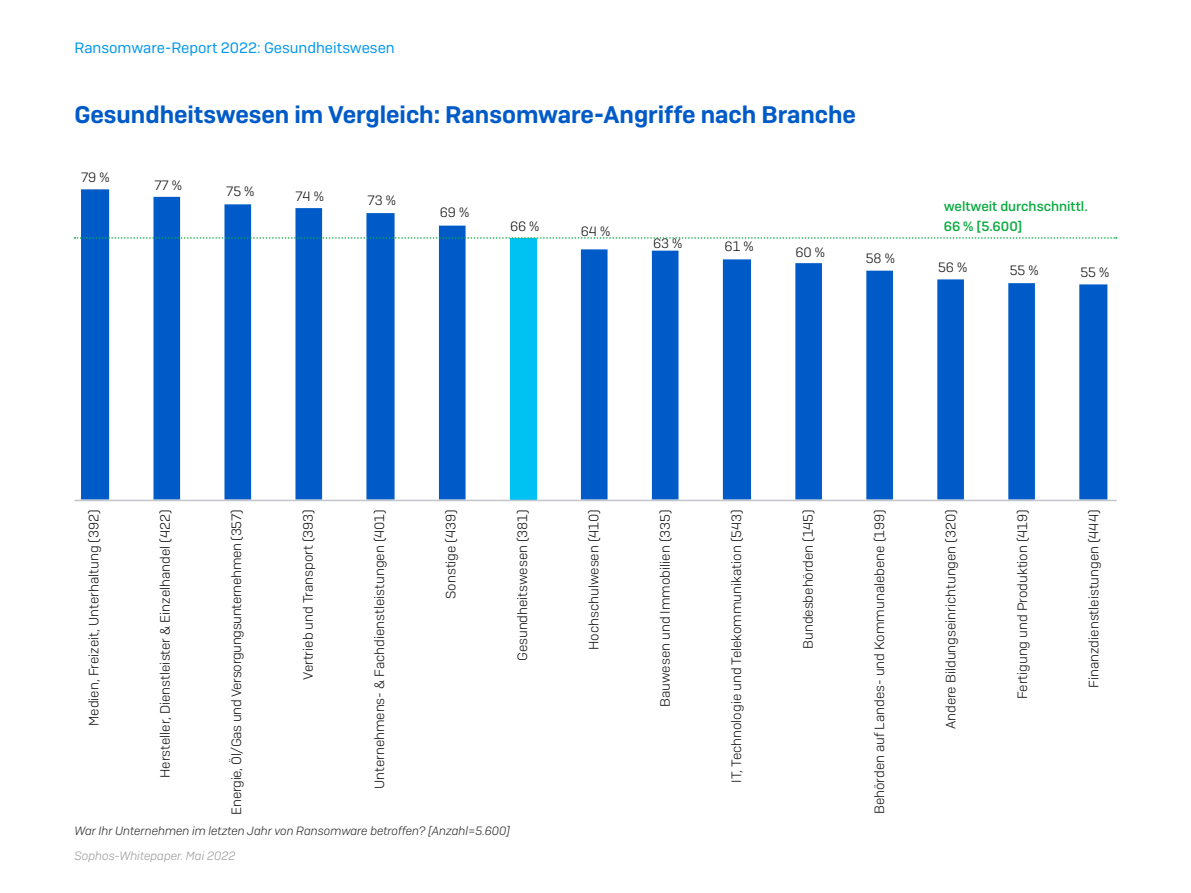
<style>
.page{position:relative;width:1191px;height:893px;background:#fff}
.page>*{position:absolute;margin:0;border:0;box-sizing:border-box;transform-origin:0 0}
.Body_Copy{font:600 24px "Sophos Sans";color:#005bc8}
.t1{font:15px "Sophos Sans";color:#0097ee}
.Body_Copy-2{font:300 13.5px "Sophos Sans";color:#0d0d0e}
.Body_Copy-3{font:300 13.5px "Sophos Sans";letter-spacing:-.02em;color:#0d0d0e}
.Body_Copy-4{font:500 13.5px/19.5px "Sophos Sans";color:#09aa40}
.t2{font:italic 300 12px "Sophos Sans";color:#262626}
.t3{font:italic 300 12px "Sophos Sans";color:#96989c}
</style>
<div class="page">
<svg style="left:81px;top:189px;width:1026px;height:311px"></svg>
<hr style="left:74px;top:500px;width:1042px;height:1px;background:#c2c5ca">
<svg style="left:74px;top:237px;width:1042px;height:2px"></svg>
<p class="t1" style="left:74px;top:39px;width:322px">Ransomware-Report 2022: Gesundheitswesen</p>
<p class="Body_Copy" style="left:74px;top:100px;width:783px">Gesundheitswesen im Vergleich: Ransomware-Angriffe nach Branche</p>
<p class="Body_Copy-2" style="left:81px;top:170px;width:30px">79 %</p>
<p class="Body_Copy-2" style="left:154px;top:177px;width:29px">77 %</p>
<p class="Body_Copy-2" style="left:226px;top:183px;width:30px">75 %</p>
<p class="Body_Copy-2" style="left:295px;top:188px;width:30px">74 %</p>
<p class="Body_Copy-2" style="left:367px;top:193px;width:30px">73 %</p>
<p class="Body_Copy-2" style="left:440px;top:204px;width:31px">69 %</p>
<p class="Body_Copy-2" style="left:510px;top:218px;width:31px">66 %</p>
<p class="Body_Copy-2" style="left:580px;top:223px;width:31px">64 %</p>
<p class="Body_Copy-2" style="left:653px;top:235px;width:31px">63 %</p>
<p class="Body_Copy-2" style="left:724px;top:238px;width:30px">61 %</p>
<p class="Body_Copy-2" style="left:795px;top:244px;width:31px">60 %</p>
<p class="Body_Copy-2" style="left:866px;top:250px;width:31px">58 %</p>
<p class="Body_Copy-4" style="left:943px;top:197px;width:145px">weltweit durchschnittl.<br>66 % [5.600]</p>
<p class="Body_Copy-2" style="left:1009px;top:263px;width:30px">55 %</p>
<p class="Body_Copy-2" style="left:938px;top:259px;width:31px">56 %</p>
<p class="Body_Copy-2" style="left:1080px;top:264px;width:30px">55 %</p>
<p class="Body_Copy-2" style="left:86px;top:726px;width:218px;rotate:-90deg">Medien, Freizeit, Unterhaltung (392)</p>
<p class="Body_Copy-2" style="left:157px;top:778px;width:270px;rotate:-90deg">Hersteller, Dienstleister &amp; Einzelhandel (422)</p>
<p class="Body_Copy-3" style="left:228px;top:814px;width:306px;rotate:-90deg">Energie, Öl/Gas und Versorgungsunternehmen (357)</p>
<p class="Body_Copy-2" style="left:300px;top:680px;width:172px;rotate:-90deg">Vertrieb und Transport (393)</p>
<p class="Body_Copy-2" style="left:371px;top:789px;width:281px;rotate:-90deg">Unternehmens- &amp; Fachdienstleistungen (401)</p>
<p class="Body_Copy-2" style="left:443px;top:599px;width:91px;rotate:-90deg">Sonstige (439)</p>
<p class="Body_Copy-2" style="left:514px;top:661px;width:153px;rotate:-90deg">Gesundheitswesen (381)</p>
<p class="Body_Copy-2" style="left:586px;top:650px;width:142px;rotate:-90deg">Hochschulwesen (410)</p>
<p class="Body_Copy-2" style="left:657px;top:707px;width:199px;rotate:-90deg">Bauwesen und Immobilien (335)</p>
<p class="Body_Copy-2" style="left:728px;top:783px;width:275px;rotate:-90deg">IT, Technologie und Telekommunikation (543)</p>
<p class="Body_Copy-2" style="left:800px;top:649px;width:141px;rotate:-90deg">Bundesbehörden (145)</p>
<p class="Body_Copy-2" style="left:871px;top:814px;width:306px;rotate:-90deg">Behörden auf Landes- und Kommunalebene (199)</p>
<p class="Body_Copy-2" style="left:943px;top:729px;width:221px;rotate:-90deg">Andere Bildungseinrichtungen (320)</p>
<p class="Body_Copy-2" style="left:1014px;top:699px;width:191px;rotate:-90deg">Fertigung und Produktion (419)</p>
<p class="Body_Copy-2" style="left:1085px;top:688px;width:180px;rotate:-90deg">Finanzdienstleistungen (444)</p>
<p class="t2" style="left:74px;top:824px;width:437px">War Ihr Unternehmen im letzten Jahr von Ransomware betroffen? [Anzahl=5.600]</p>
<p class="t3" style="left:74px;top:848px;width:163px">Sophos-Whitepaper. Mai 2022</p>
</div>
